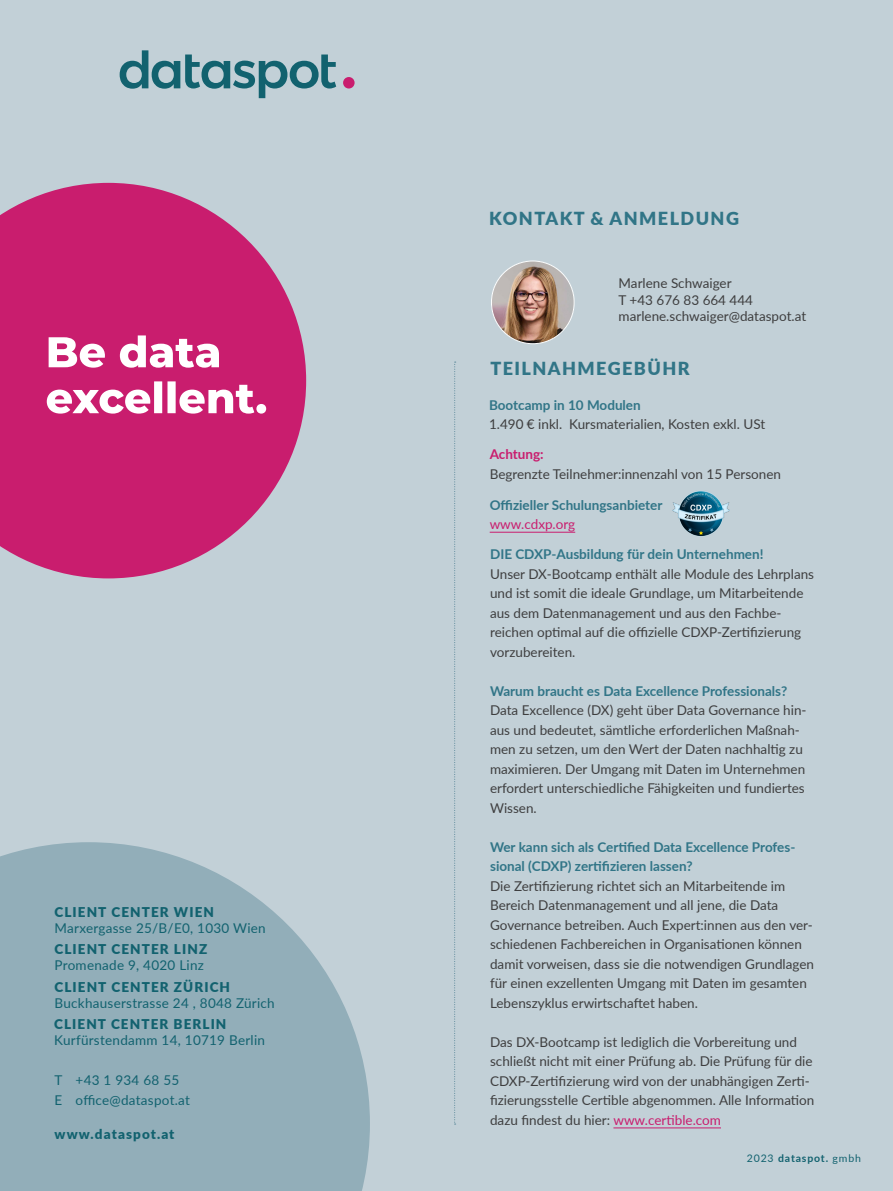
<style>
.page{position:relative;width:893px;height:1191px;background:#c2d0d7}
.page>*{position:absolute;margin:0;border:0;box-sizing:border-box;transform-origin:0 0}
.t1{font:900 18px "Lato";letter-spacing:.08em;color:#317587}
.t2{font:13.5px/19.5px "Lato";color:#3e3e3f}
.t3{font:700 13.5px/19.5px "Lato";color:#317587}
.t4{font:13.5px "Lato";letter-spacing:.02em;color:#12626f}
.t5{font:900 13.5px "Lato";letter-spacing:.08em;color:#12626f}
.t6{font:13.5px "Lato";color:#c91d6e}
.t7{font:700 13.5px "Lato";color:#c91d6e}
.t8{font:700 10.5px "Lato";letter-spacing:.08em;color:#12626f}
.s1{color:#c91d6e}
.s2{font-weight:400}
</style>
<div class="page">
<svg style="left:454px;top:361px;width:2px;height:763px"></svg>
<svg style="left:120px;top:50px;width:216px;height:48px"></svg>
<div style="left:343px;top:77px;width:12px;height:11px;background:#c91d6e;border-radius:50%"></div>
<svg style="left:0;top:842px;width:370px;height:349px;background:#98b2bd"></svg>
<svg style="left:0;top:183px;width:306px;height:395px;fill:#c91d6e"></svg>
<div style="left:256px;top:404px;width:10px;height:9px;background:#fff;border-radius:50%"></div>
<svg style="left:47px;top:381px;width:207px;height:32px;background:#e288b2"></svg>
<svg style="left:49px;top:335px;width:170px;height:33px;background:#e38ab4"></svg>
<img style="left:491px;top:261px;width:83px;height:83px;border-radius:41px">
<hr style="left:490px;top:532px;width:85px;height:1px;background:#c91d6e">
<img style="left:672px;top:491px;width:58px;height:45px">
<hr style="left:613px;top:1127px;width:108px;height:1px;background:#c91d6e">
<p class="t5" style="left:55px;top:901px;width:161px">CLIENT CENTER WIEN</p>
<p class="t4" style="left:55px;top:918px;width:213px">Marxergasse 25/B/E0, 1030 Wien</p>
<p class="t5" style="left:55px;top:939px;width:154px">CLIENT CENTER LINZ</p>
<p class="t4" style="left:55px;top:955px;width:151px">Promenade 9, 4020 Linz</p>
<p class="t5" style="left:55px;top:977px;width:177px">CLIENT CENTER ZÜRICH</p>
<p class="t4" style="left:55px;top:993px;width:222px">Buckhauserstrasse 24 , 8048 Zürich</p>
<p class="t5" style="left:54px;top:1013px;width:174px">CLIENT CENTER BERLIN</p>
<p class="t4" style="left:54px;top:1030px;width:212px">Kurfürstendamm 14, 10719 Berlin</p>
<p class="t4" style="left:55px;top:1070px;width:126px">T +43 1 934 68 55</p>
<p class="t4" style="left:55px;top:1090px;width:137px">E office@dataspot.at</p>
<p class="t5" style="left:55px;top:1123px;width:121px">www.dataspot.at</p>
<p class="t1" style="left:489px;top:205px;width:251px">KONTAKT &amp; ANMELDUNG</p>
<p class="t2" style="left:619px;top:273px;width:115px">Marlene Schwaiger</p>
<p class="t2" style="left:619px;top:290px;width:136px">T +43 676 83 664 444</p>
<p class="t2" style="left:619px;top:306px;width:189px">marlene.schwaiger@dataspot.at</p>
<p class="t1" style="left:490px;top:355px;width:201px">TEILNAHMEGEBÜHR</p>
<p class="t3" style="left:489px;top:394px;width:153px">Bootcamp in 10 Modulen</p>
<p class="t2" style="left:489px;top:414px;width:278px">1.490 € inkl. Kursmaterialien, Kosten exkl. USt</p>
<p class="t7" style="left:490px;top:444px;width:56px">Achtung:</p>
<p class="t2" style="left:490px;top:463px;width:293px">Begrenzte Teilnehmer:innenzahl von 15 Personen</p>
<p class="t3" style="left:490px;top:494px;width:174px">Offizieller Schulungsanbieter</p>
<p class="t6" style="left:490px;top:514px;width:87px">www.cdxp.org</p>
<p class="t3" style="left:490px;top:544px;width:275px">DIE CDXP-Ausbildung für dein Unternehmen!</p>
<p class="t2" style="left:490px;top:563px;width:326px">Unser DX-Bootcamp enthält alle Module des Lehrplans und ist somit die ideale Grundlage, um Mitarbeitende aus dem Datenmanagement und aus den Fachbe-</p>
<p class="t2" style="left:490px;top:622px;width:313px">reichen optimal auf die offizielle CDXP-Zertifizierung vorzubereiten.</p>
<p class="t3" style="left:490px;top:680px;width:299px">Warum braucht es Data Excellence Professionals?</p>
<p class="t2" style="left:490px;top:700px;width:318px">Data Excellence (DX) geht über Data Governance hin&shy;aus und bedeutet, sämtliche erforderlichen Maßnah&shy;men zu setzen, um den Wert der Daten nachhaltig zu maximieren. Der Umgang mit Daten im Unternehmen erfordert unterschiedliche Fähigkeiten und fundiertes Wissen.</p>
<p class="t3" style="left:490px;top:836px;width:307px">Wer kann sich als Certified Data Excellence Profes&shy;sional (CDXP) zertifizieren lassen?</p>
<p class="t2" style="left:490px;top:875px;width:325px">Die Zertifizierung richtet sich an Mitarbeitende im Bereich Datenmanagement und all jene, die Data Governance betreiben. Auch Expert:innen aus den ver&shy;schiedenen Fachbereichen in Organisationen können damit vorweisen, dass sie die notwendigen Grundlagen für einen exzellenten Umgang mit Daten im gesamten Lebenszyklus erwirtschaftet haben.</p>
<p class="t2" style="left:490px;top:1031px;width:326px">Das DX-Bootcamp ist lediglich die Vorbereitung und schließt nicht mit einer Prüfung ab. Die Prüfung für die CDXP-Zertifizierung wird von der unabhängigen Zerti&shy;fizierungsstelle Certible abgenommen. Alle Information dazu findest du hier: <span class="s1">www.certible.com</span></p>
<p class="t8" style="left:747px;top:1150px;width:116px"><span class="s2">2023</span> dataspot. <span class="s2">gmbh</span></p>
</div>
